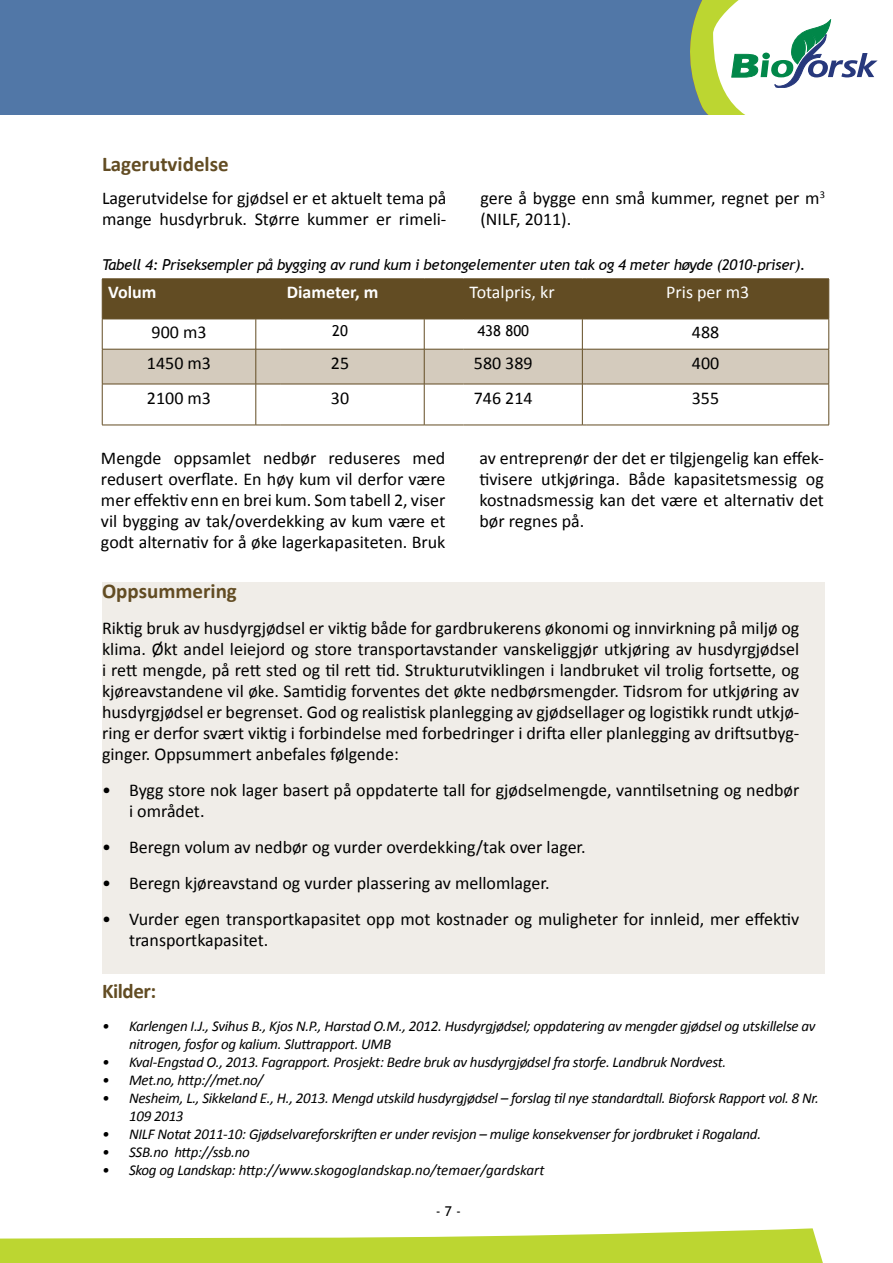
<style>
.page{position:relative;width:893px;height:1263px;background:#fff}
.page>*{position:absolute;margin:0;border:0;box-sizing:border-box;transform-origin:0 0}
.t1{font:700 21px "Calibri";color:#624c23}
.t2{font:18px/21px "Calibri";color:#000}
.t3{font:18px "Calibri";color:#fff}
.t4{font:700 18px "Calibri";color:#fff}
.t5{font:italic 15px/18px "Calibri";letter-spacing:-.02em;color:#000}
.t6{font:italic 15px "Trebuchet MS";letter-spacing:-.02em;color:#000}
.t7{font:italic 15px "Calibri";color:#000}
.t8{font:15px "Trebuchet MS";color:#000}
.t9{font:13.5px "Trebuchet MS";color:#000}
</style>
<div class="page">
<div style="left:0;top:0;width:892px;height:114px;background:#5177a7"></div>
<div style="left:803px;top:0;width:90px;height:115px;background:#fff"></div>
<svg style="left:690px;top:0;width:188px;height:114px"></svg>
<svg style="left:0;top:1228px;width:823px;height:35px"></svg>
<hr style="left:102px;top:319px;width:1px;height:30px;background:#624c23">
<hr style="left:102px;top:384px;width:1px;height:41px;background:#624c23">
<hr style="left:256px;top:319px;width:1px;height:30px;background:#624c23">
<hr style="left:424px;top:319px;width:1px;height:30px;background:#624c23">
<div style="left:102px;top:279px;width:727px;height:41px;background:#624c23"></div>
<hr style="left:582px;top:319px;width:1px;height:30px;background:#624c23">
<hr style="left:587px;top:319px;width:242px;height:1px;background:#624c23">
<hr style="left:828px;top:319px;width:1px;height:30px;background:#624c23">
<hr style="left:256px;top:384px;width:1px;height:41px;background:#624c23">
<hr style="left:424px;top:384px;width:1px;height:41px;background:#624c23">
<svg style="left:102px;top:349px;width:727px;height:36px;background:#cec5b6"></svg>
<hr style="left:582px;top:384px;width:1px;height:41px;background:#624c23">
<hr style="left:587px;top:384px;width:242px;height:1px;background:#624c23">
<hr style="left:828px;top:384px;width:1px;height:41px;background:#624c23">
<hr style="left:102px;top:425px;width:154px;height:1px;background:#624c23">
<svg style="left:256px;top:425px;width:25px;height:1px"></svg>
<hr style="left:281px;top:425px;width:143px;height:1px;background:#624c23">
<hr style="left:424px;top:425px;width:39px;height:1px;background:#624c23">
<hr style="left:463px;top:425px;width:119px;height:1px;background:#624c23">
<hr style="left:587px;top:425px;width:242px;height:1px;background:#624c23">
<div style="left:102px;top:583px;width:723px;height:391px;background:#f0ede8"></div>
<p class="t1" style="left:102px;top:150px;width:128px">Lagerutvidelse</p>
<p class="t2" style="left:102px;top:188px;width:346px">Lagerutvidelse for gjødsel er et aktuelt tema på mange husdyrbruk. Større kummer er rimeli-</p>
<p class="t2" style="left:480px;top:188px;width:346px">gere å bygge enn små kummer, regnet per m<sup>3 </sup>(NILF, 2011).</p>
<p class="t6" style="left:102px;top:256px;width:705px">Tabell 4: Priseksempler på bygging av rund kum i betongelementer uten tak og 4 meter høyde (2010-priser).</p>
<p class="t4" style="left:108px;top:281px;width:50px">Volum</p>
<p class="t4" style="left:287px;top:281px;width:93px">Diameter, m</p>
<p class="t3" style="left:469px;top:281px;width:87px">Totalpris, kr</p>
<p class="t3" style="left:666px;top:281px;width:85px">Pris per m3</p>
<p class="t2" style="left:152px;top:322px;width:56px">900 m3</p>
<p class="t8" style="left:332px;top:322px;width:17px">20</p>
<p class="t8" style="left:477px;top:322px;width:53px">438 800</p>
<p class="t2" style="left:692px;top:322px;width:29px">488</p>
<p class="t2" style="left:147px;top:352px;width:66px">1450 m3</p>
<p class="t2" style="left:331px;top:352px;width:20px">25</p>
<p class="t2" style="left:474px;top:352px;width:60px">580 389</p>
<p class="t2" style="left:692px;top:352px;width:29px">400</p>
<p class="t2" style="left:147px;top:387px;width:66px">2100 m3</p>
<p class="t2" style="left:331px;top:387px;width:20px">30</p>
<p class="t2" style="left:474px;top:387px;width:60px">746 214</p>
<p class="t2" style="left:692px;top:387px;width:29px">355</p>
<p class="t2" style="left:101px;top:448px;width:346px;text-align:justify">Mengde oppsamlet nedbør reduseres med redusert overflate. En høy kum vil derfor være mer effektiv enn en brei kum. Som tabell 2, viser vil bygging av tak/overdekking av kum være et godt alternativ for å øke lagerkapasiteten. Bruk</p>
<p class="t2" style="left:479px;top:448px;width:346px;text-align:justify">av entreprenør der det er tilgjengelig kan effek&shy;tivisere utkjøringa. Både kapasitetsmessig og kostnadsmessig kan det være et alternativ det bør regnes på.</p>
<p class="t1" style="left:102px;top:578px;width:136px">Oppsummering</p>
<p class="t2" style="left:102px;top:618px;width:699px;text-align:justify">Riktig bruk av husdyrgjødsel er viktig både for gardbrukerens økonomi og innvirkning på miljø og klima. Økt andel leiejord og store transportavstander vanskeliggjør utkjøring av husdyrgjødsel i rett mengde, på rett sted og til rett tid. Strukturutviklingen i landbruket vil trolig fortsette, og kjøreavstandene vil øke. Samtidig forventes det økte nedbørsmengder. Tidsrom for utkjøring av husdyrgjødsel er begrenset. God og realistisk planlegging av gjødsellager og logistikk rundt utkjø&shy;ring er derfor svært viktig i forbindelse med forbedringer i drifta eller planlegging av driftsutbyg&shy;ginger. Oppsummert anbefales følgende:</p>
<p class="t2" style="left:129px;top:780px;width:672px;text-indent:-27px">• Bygg store nok lager basert på oppdaterte tall for gjødselmengde, vanntilsetning og nedbør i området.</p>
<p class="t2" style="left:102px;top:837px;width:485px">• Beregn volum av nedbør og vurder overdekking/tak over lager.</p>
<p class="t2" style="left:102px;top:873px;width:449px">• Beregn kjøreavstand og vurder plassering av mellomlager.</p>
<p class="t2" style="left:129px;top:909px;width:672px;text-indent:-27px">• Vurder egen transportkapasitet opp mot kostnader og muligheter for innleid, mer effektiv transportkapasitet.</p>
<p class="t1" style="left:102px;top:977px;width:56px">Kilder:</p>
<p class="t5" style="left:129px;top:1016px;width:688px;text-indent:-27px">• Karlengen I.J., Svihus B., Kjos N.P., Harstad O.M., 2012. Husdyrgjødsel; oppdatering av mengder gjødsel og utskillelse av nitrogen, fosfor og kalium. Sluttrapport. UMB</p>
<p class="t5" style="left:102px;top:1052px;width:626px">• Kval-Engstad O., 2013. Fagrapport. Prosjekt: Bedre bruk av husdyrgjødsel fra storfe. Landbruk Nordvest.</p>
<p class="t5" style="left:102px;top:1070px;width:163px">• Met.no, http://met.no/</p>
<p class="t5" style="left:129px;top:1088px;width:691px;text-indent:-27px">• Nesheim, L., Sikkeland E., H., 2013. Mengd utskild husdyrgjødsel – forslag til nye standardtall. Bioforsk Rapport vol. 8 Nr.<br>109 2013</p>
<p class="t5" style="left:102px;top:1124px;width:661px">• NILF Notat 2011-10: Gjødselvareforskriften er under revisjon – mulige konsekvenser for jordbruket i Rogaland.</p>
<p class="t5" style="left:102px;top:1142px;width:149px">• SSB.no http://ssb.no</p>
<p class="t7" style="left:102px;top:1159px;width:444px">• Skog og Landskap: http://www.skogoglandskap.no/temaer/gardskart</p>
<p class="t9" style="left:436px;top:1203px;width:27px">- 7 -</p>
</div>
